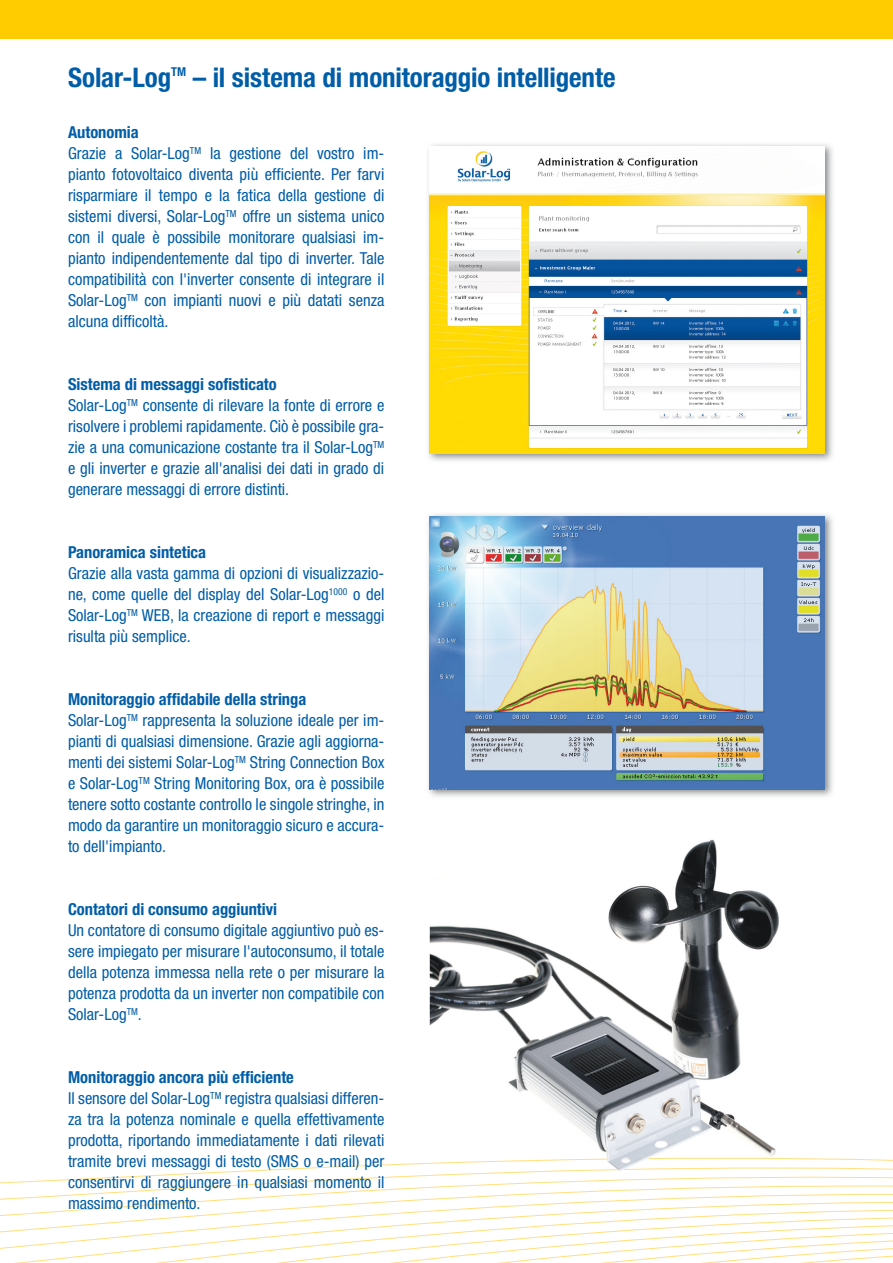
<style>
.page{position:relative;width:893px;height:1263px;background:#fff}
.page>*{position:absolute;margin:0;border:0;box-sizing:border-box;transform-origin:0 0}
.t1{font:700 condensed 27px "Helvetica Neue LT Pro";letter-spacing:-.005em;color:#005da8}
.t2{font:condensed 16.5px/21px "Helvetica Neue LT Pro";color:#005da8}
.t3{font:700 condensed 16.5px "Helvetica Neue LT Pro";color:#005da8}
.s1{font-weight:700}
</style>
<div class="page">
<svg style="left:0;top:1158px;width:893px;height:105px"></svg>
<div style="left:0;top:0;width:893px;height:38px;background:#fc0"></div>
<img style="left:428px;top:144px;width:405px;height:317px">
<img style="left:429px;top:146px;width:396px;height:307px">
<img style="left:430px;top:839px;width:366px;height:332px">
<img style="left:428px;top:514px;width:405px;height:283px">
<img style="left:429px;top:516px;width:396px;height:273px">
<h1 class="t1" style="left:68px;top:62px;width:549px">Solar-Log<sup>TM</sup> – il sistema di monitoraggio intelligente</h1>
<p class="t2" style="left:68px;top:121px;width:318px"><span class="s1">Autonomia<br></span>Grazie a Solar-Log<sup>TM</sup> la gestione del vostro im&shy;pianto fotovoltaico diventa più efficiente. Per farvi risparmiare il tempo e la fatica della gestione di sistemi diversi, Solar-Log<sup>TM</sup> offre un sistema unico con il quale è possibile monitorare qualsiasi im&shy;pianto indipendentemente dal tipo di inverter. Tale compatibilità con l'inverter consente di integrare il Solar-Log<sup>TM</sup> con impianti nuovi e più datati senza alcuna difficoltà.</p>
<p class="t2" style="left:68px;top:373px;width:318px"><span class="s1">Sistema di messaggi sofisticato<br></span>Solar-Log<sup>TM</sup> consente di rilevare la fonte di errore e risolvere i problemi rapidamente. Ciò è possibile gra&shy;zie a una comunicazione costante tra il Solar-Log<sup>TM </sup>e gli inverter e grazie all'analisi dei dati in grado di generare messaggi di errore distinti.</p>
<p class="t3" style="left:68px;top:542px;width:140px">Panoramica sintetica</p>
<p class="t2" style="left:68px;top:562px;width:318px;text-align:justify">Grazie alla vasta gamma di opzioni di visualizzazio&shy;ne, come quelle del display del Solar-Log<sup>1000</sup> o del Solar-Log<sup>TM</sup> WEB, la creazione di report e messaggi risulta più semplice.</p>
<p class="t2" style="left:68px;top:688px;width:318px"><span class="s1">Monitoraggio affidabile della stringa<br></span>Solar-Log<sup>TM</sup> rappresenta la soluzione ideale per im&shy;pianti di qualsiasi dimensione. Grazie agli aggiorna&shy;menti dei sistemi Solar-Log<sup>TM</sup> String Connection Box e Solar-Log<sup>TM</sup> String Monitoring Box, ora è possibile tenere sotto costante controllo le singole stringhe, in modo da garantire un monitoraggio sicuro e accura&shy;to dell'impianto.</p>
<p class="t3" style="left:68px;top:899px;width:211px">Contatori di consumo aggiuntivi</p>
<p class="t2" style="left:68px;top:920px;width:318px;text-align:justify">Un contatore di consumo digitale aggiuntivo può es&shy;sere impiegato per misurare l'autoconsumo, il totale della potenza immessa nella rete o per misurare la potenza prodotta da un inverter non compatibile con Solar-Log<sup>TM</sup>.</p>
<p class="t2" style="left:68px;top:1066px;width:318px"><span class="s1">Monitoraggio ancora più efficiente<br></span>Il sensore del Solar-Log<sup>TM</sup> registra qualsiasi differen&shy;za tra la potenza nominale e quella effettivamente prodotta, riportando immediatamente i dati rilevati tramite brevi messaggi di testo (SMS o e-mail) per consentirvi di raggiungere in qualsiasi momento il massimo rendimento.</p>
</div>
